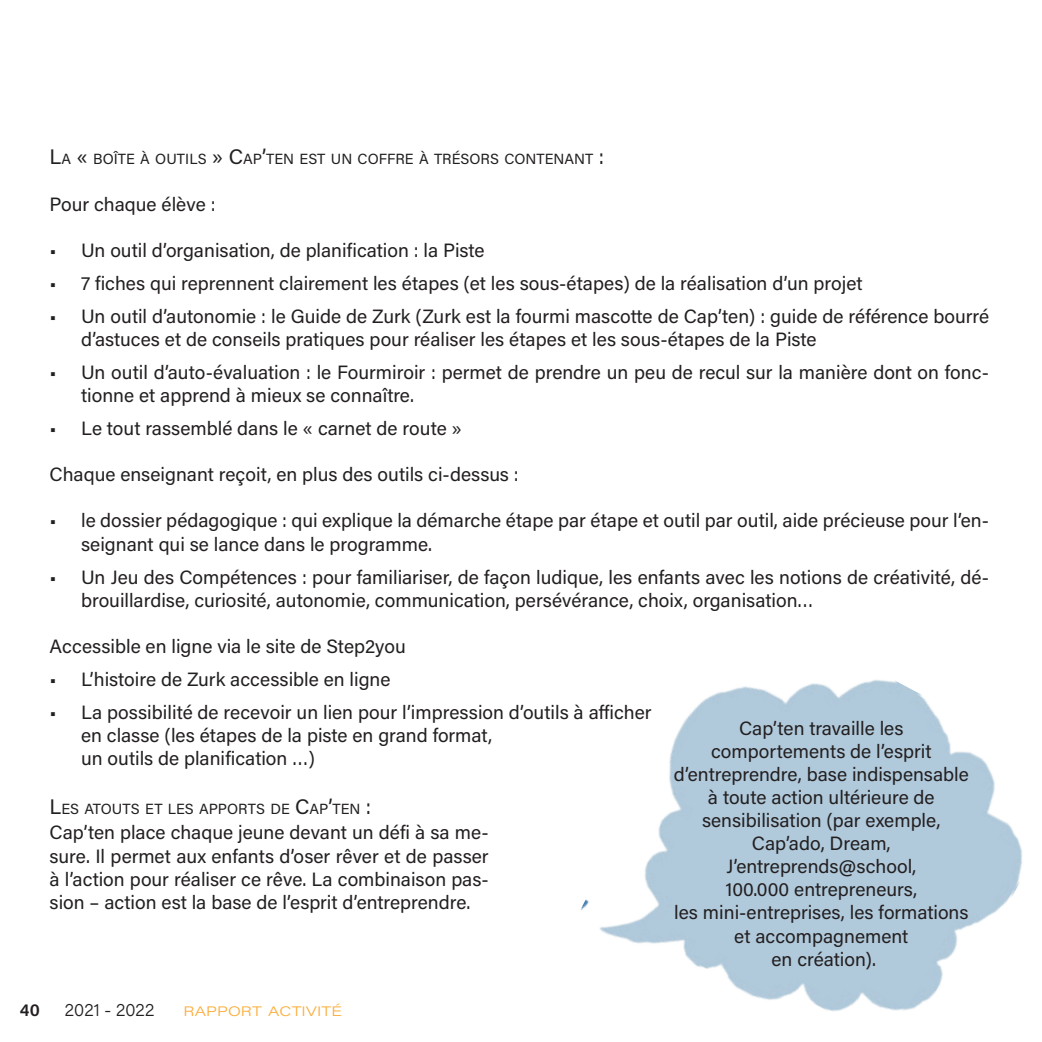
<style>
.page{position:relative;width:1042px;height:1042px;background:#fff}
.page>*{position:absolute;margin:0;border:0;box-sizing:border-box;transform-origin:0 0}
.t1{font:19.25px/23.1px "Acumin Pro";color:#231f20}
.t2{font:17.5px "Acumin Variable Concept";letter-spacing:.005em;color:#231f20;scale:.9 1}
.t3{font:17.5px "Acumin Variable Concept";color:#231f20}
.t4{font:14.7px "Acumin Pro";color:#231f20}
.t5{font:13.47px "Acumin Variable Concept";letter-spacing:.005em;color:#fbae3b;scale:1.11 1}
.s1{font-size:21px}
</style>
<div class="page">
<img style="left:580px;top:680px;width:442px;height:332px">
<p class="t4" style="left:50px;top:149px;width:556px"><span class="s1">L</span>A <span class="s1">«</span> BOÎTE À OUTILS <span class="s1">» C</span>AP<span class="s1">’</span>TEN EST UN COFFRE À TRÉSORS CONTENANT <span class="s1">:</span></p>
<p class="t1" style="left:50px;top:191px;width:167px">Pour chaque élève :</p>
<p class="t1" style="left:50px;top:238px;width:436px">• Un outil d’organisation, de planification : la Piste</p>
<p class="t1" style="left:50px;top:271px;width:814px">• 7 fiches qui reprennent clairement les étapes (et les sous-étapes) de la réalisation d’un projet</p>
<p class="t1" style="left:81px;top:304px;width:909px;text-indent:-31px">• Un outil d’autonomie : le Guide de Zurk (Zurk est la fourmi mascotte de Cap’ten) : guide de référence bourré d’astuces et de conseils pratiques pour réaliser les étapes et les sous-étapes de la Piste</p>
<p class="t1" style="left:81px;top:360px;width:909px;text-indent:-31px">• Un outil d’auto-évaluation : le Fourmiroir : permet de prendre un peu de recul sur la manière dont on fonc&shy;tionne et apprend à mieux se connaître.</p>
<p class="t1" style="left:50px;top:416px;width:414px">• Le tout rassemblé dans le « carnet de route »</p>
<p class="t1" style="left:50px;top:462px;width:471px">Chaque enseignant reçoit, en plus des outils ci-dessus :</p>
<p class="t1" style="left:81px;top:508px;width:909px;text-indent:-31px">• le dossier pédagogique : qui explique la démarche étape par étape et outil par outil, aide précieuse pour l’en&shy;seignant qui se lance dans le programme.</p>
<p class="t1" style="left:81px;top:564px;width:909px;text-indent:-31px">• Un Jeu des Compétences : pour familiariser, de façon ludique, les enfants avec les notions de créativité, dé&shy;brouillardise, curiosité, autonomie, communication, persévérance, choix, organisation…</p>
<p class="t1" style="left:50px;top:634px;width:358px">Accessible en ligne via le site de Step2you</p>
<p class="t1" style="left:50px;top:667px;width:342px">• L’histoire de Zurk accessible en ligne</p>
<p class="t1" style="left:81px;top:700px;width:572px;text-indent:-31px">• La possibilité de recevoir un lien pour l’impression d’outils à afficher en classe (les étapes de la piste en grand format,<br>un outils de planification …)</p>
<p class="t4" style="left:50px;top:798px;width:323px"><span class="s1">L</span>ES ATOUTS ET LES APPORTS DE <span class="s1">C</span>AP<span class="s1">’</span>TEN <span class="s1">:</span></p>
<p class="t1" style="left:674px;top:715px;width:297px;text-align:center">Cap’ten travaille les comportements de l’esprit d’entreprendre, base indispensable à toute action ultérieure de sensibilisation (par exemple,<br>Cap’ado, Dream,<br>J’entreprends@school,<br>100.000 entrepreneurs,<br>les mini-entreprises, les formations et accompagnement<br>en création).</p>
<p class="t1" style="left:50px;top:820px;width:441px;text-align:justify">Cap’ten place chaque jeune devant un défi à sa me&shy;sure. Il permet aux enfants d’oser rêver et de passer à l’action pour réaliser ce rêve. La combinaison pas&shy;sion – action est la base de l’esprit d’entreprendre.</p>
<p class="t3" style="left:20px;top:998px;width:22px">40</p>
<p class="t2" style="left:65px;top:998px;width:101px">2021 - 2022</p>
<p class="t5" style="left:183px;top:1002px;width:144px">RAPPORT ACTIVITÉ</p>
</div>
